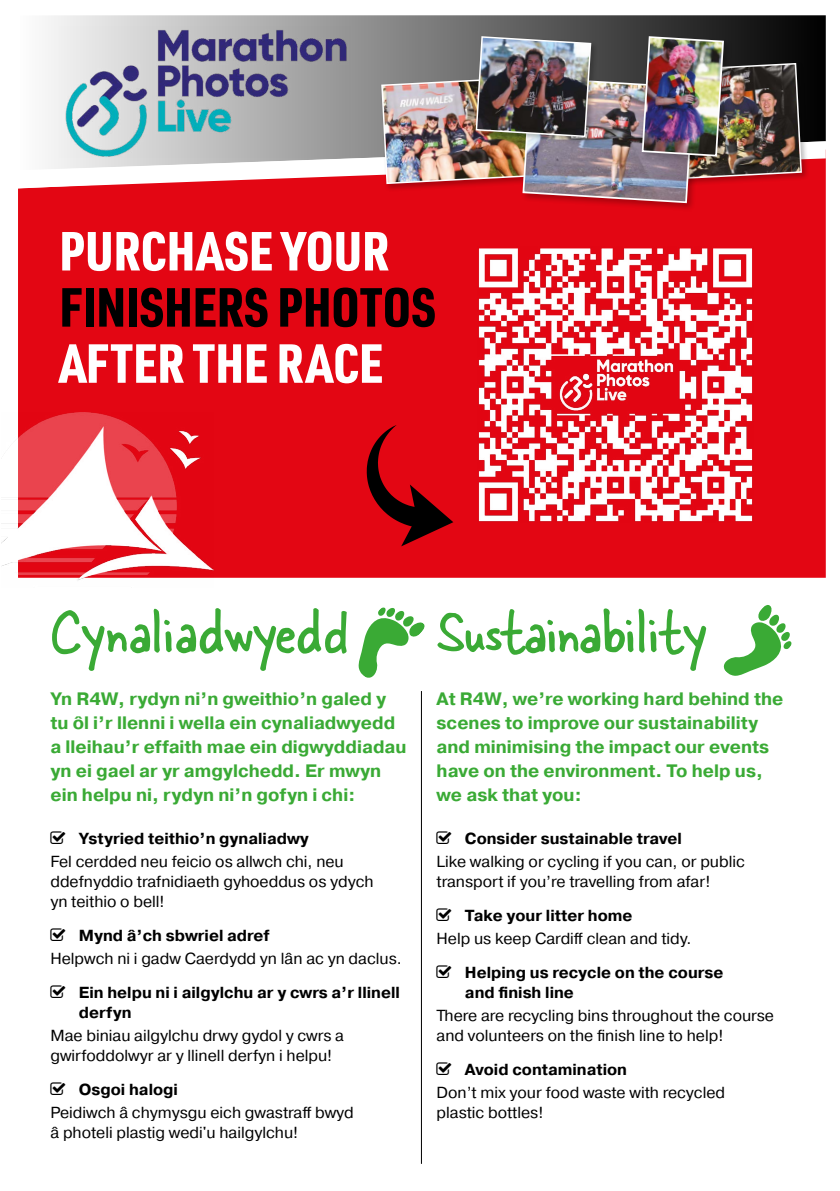
<style>
.page{position:relative;width:840px;height:1191px;background:#fff}
.page>*{position:absolute;margin:0;border:0;box-sizing:border-box;transform-origin:0 0}
.t1{font:68px "Skippy Sharp";color:#3aaa35}
.t2{font:900 53.8px "URWDIN Cond";letter-spacing:.005em;color:#fff}
.t3{font:900 53.8px "URWDIN Cond";color:#000}
.t4{font:700 18px/24px "Pragmatica";color:#3aaa35}
.t5{font:16px/20px "Pragmatica";color:#000}
.t6{font:700 16px/20px "Pragmatica";color:#000}
.s1{font-weight:700}
.s2{font-weight:700;color:#fff}
</style>
<div class="page">
<hr style="left:420px;top:691px;width:1px;height:472px;background:#000">
<svg style="left:358px;top:607px;width:67px;height:71px"></svg>
<svg style="left:723px;top:605px;width:69px;height:71px"></svg>
<div style="left:18px;top:204px;width:807px;height:374px;background:#e30613"></div>
<svg style="left:48px;top:15px;width:777px;height:20px;background:#6e6e6e"></svg>
<img style="left:59px;top:26px;width:291px;height:9px">
<img style="left:477px;top:246px;width:275px;height:276px">
<svg style="left:366px;top:425px;width:87px;height:121px;background:#aa040e"></svg>
<img style="left:2px;top:412px;width:212px;height:168px">
<div style="left:520px;top:75px;width:182px;height:136px;background:#000;opacity:.25"></div>
<img style="left:18px;top:35px;width:807px;height:169px">
<h2 class="t2" style="left:59px;top:214px;width:331px">PURCHASE YOUR</h2>
<h2 class="t3" style="left:59px;top:270px;width:378px">FINISHERS PHOTOS</h2>
<h2 class="t2" style="left:59px;top:326px;width:325px">AFTER THE RACE</h2>
<h1 class="t1" style="left:50px;top:589px;width:656px">Cynaliadwyedd Sustainability</h1>
<p class="t4" style="left:50px;top:687px;width:357px">Yn R4W, rydyn ni’n gweithio’n galed y tu ôl i’r llenni i wella ein cynaliadwyedd a lleihau’r effaith mae ein digwyddiadau yn ei gael ar yr amgylchedd. Er mwyn ein helpu ni, rydyn ni’n gofyn i chi:</p>
<p class="t6" style="left:79px;top:828px;width:231px">Ystyried teithio’n gynaliadwy</p>
<p class="t5" style="left:50px;top:851px;width:324px">Fel cerdded neu feicio os allwch chi, neu ddefnyddio trafnidiaeth gyhoeddus os ydych yn teithio o bell!</p>
<p class="t5" style="left:50px;top:924px;width:352px;line-height:22.8px;text-indent:28px"><span class="s1">Mynd â’ch sbwriel adref</span> <span class="s2">z<br></span>Helpwch ni i gadw Caerdydd yn lân ac yn daclus.</p>
<p class="t6" style="left:79px;top:982px;width:322px">Ein helpu ni i ailgylchu ar y cwrs a’r llinell derfyn</p>
<p class="t5" style="left:50px;top:1025px;width:295px">Mae biniau ailgylchu drwy gydol y cwrs a gwirfoddolwyr ar y llinell derfyn i helpu!</p>
<p class="t6" style="left:79px;top:1079px;width:101px">Osgoi halogi</p>
<p class="t5" style="left:50px;top:1102px;width:305px">Peidiwch â chymysgu eich gwastraff bwyd â photeli plastig wedi'u hailgylchu!</p>
<p class="t4" style="left:436px;top:687px;width:348px">At R4W, we’re working hard behind the scenes to improve our sustainability and minimising the impact our events have on the environment. To help us, we ask that you:</p>
<p class="t6" style="left:464px;top:828px;width:218px">Consider sustainable travel</p>
<p class="t5" style="left:436px;top:851px;width:309px">Like walking or cycling if you can, or public transport if you’re travelling from afar!</p>
<p class="t6" style="left:464px;top:905px;width:169px">Take your litter home</p>
<p class="t5" style="left:436px;top:928px;width:256px">Help us keep Cardiff clean and tidy.</p>
<p class="t6" style="left:464px;top:962px;width:260px">Helping us recycle on the course and finish line</p>
<p class="t5" style="left:436px;top:1005px;width:339px">There are recycling bins throughout the course and volunteers on the finish line to help!</p>
<p class="t6" style="left:464px;top:1059px;width:163px">Avoid contamination</p>
<p class="t5" style="left:436px;top:1082px;width:290px">Don’t mix your food waste with recycled plastic bottles!</p>
</div>
